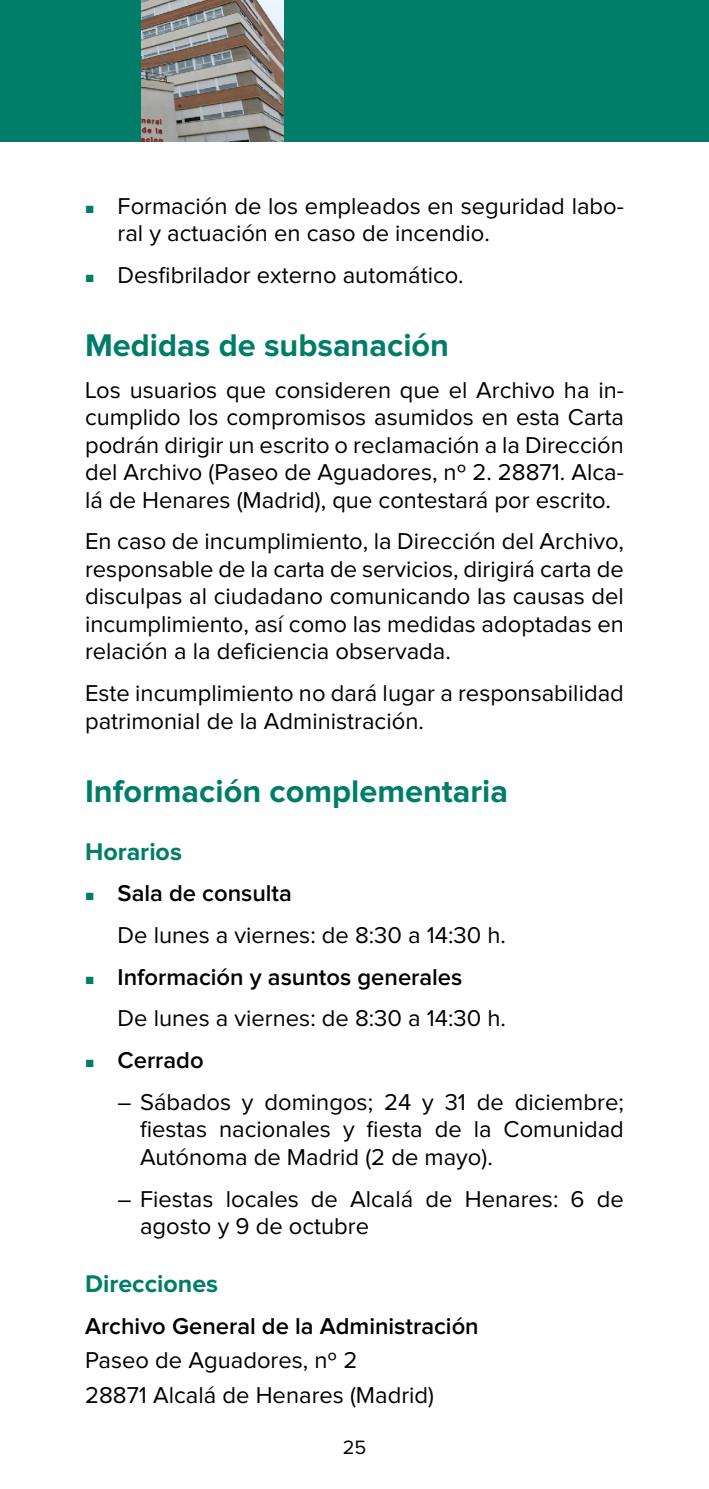
<style>
.page{position:relative;width:709px;height:1489px;background:#fff}
.page>*{position:absolute;margin:0;border:0;box-sizing:border-box;transform-origin:0 0}
.t1{font:700 32.5px "Proxima Nova";color:#007d68}
.t2{font:700 25px "Proxima Nova";color:#007d68}
.t3{font:23.75px/27.5px "Proxima Nova";color:#000}
.t4{font:600 23.75px "Proxima Nova";color:#000}
.t5{font:20px "Proxima Nova";color:#000}
.s1{color:#007d68}
.s2{font-weight:600}
</style>
<div class="page">
<div style="left:0;top:0;width:709px;height:142px;background:#007d68"></div>
<img style="left:142px;top:0;width:141px;height:142px">
<p class="t3" style="left:118px;top:193px;width:508px;text-indent:-32px"><span class="s1">■</span> Formación de los empleados en seguridad labo&shy;ral y actuación en caso de incendio.</p>
<p class="t3" style="left:85px;top:262px;width:380px"><span class="s1">■</span> Desfibrilador externo automático.</p>
<h1 class="t1" style="left:85px;top:330px;width:365px">Medidas de subsanación</h1>
<p class="t3" style="left:85px;top:377px;width:540px;text-align:justify">Los usuarios que consideren que el Archivo ha in&shy;cumplido los compromisos asumidos en esta Carta podrán dirigir un escrito o reclamación a la Dirección del Archivo (Paseo de Aguadores, nº 2. 28871. Alca&shy;lá de Henares (Madrid), que contestará por escrito.</p>
<p class="t3" style="left:85px;top:528px;width:540px;text-align:justify">En caso de incumplimiento, la Dirección del Archivo, responsable de la carta de servicios, dirigirá carta de disculpas al ciudadano comunicando las causas del incumplimiento, así como las medidas adoptadas en relación a la deficiencia observada.</p>
<p class="t3" style="left:85px;top:680px;width:540px">Este incumplimiento no dará lugar a responsabilidad patrimonial de la Administración.</p>
<h1 class="t1" style="left:85px;top:776px;width:424px">Información complementaria</h1>
<p class="t2" style="left:85px;top:839px;width:98px">Horarios</p>
<p class="t3" style="left:118px;top:873px;width:390px;line-height:41.8px;text-indent:-32px"><span class="s1">■</span> <span class="s2">Sala de consulta<br></span>De lunes a viernes: de 8:30 a 14:30 h.</p>
<p class="t3" style="left:118px;top:956px;width:390px;line-height:41.8px;text-indent:-32px"><span class="s1">■</span> <span class="s2">Información y asuntos generales<br></span>De lunes a viernes: de 8:30 a 14:30 h.</p>
<p class="t4" style="left:85px;top:1049px;width:120px"><span class="s1">■</span> Cerrado</p>
<p class="t3" style="left:140px;top:1089px;width:485px;text-align:justify;text-indent:-22px">– Sábados y domingos; 24 y 31 de diciembre; fiestas nacionales y fiesta de la Comunidad Autónoma de Madrid (2 de mayo).</p>
<p class="t3" style="left:140px;top:1185px;width:485px;text-indent:-22px">– Fiestas locales de Alcalá de Henares: 6 de agosto y 9 de octubre</p>
<p class="t2" style="left:85px;top:1272px;width:134px">Direcciones</p>
<p class="t4" style="left:85px;top:1314px;width:395px">Archivo General de la Administración</p>
<p class="t3" style="left:85px;top:1343px;width:350px;line-height:34.5px">Paseo de Aguadores, nº 2<br>28871 Alcalá de Henares (Madrid)</p>
<p class="t5" style="left:343px;top:1438px;width:25px">25</p>
</div>
